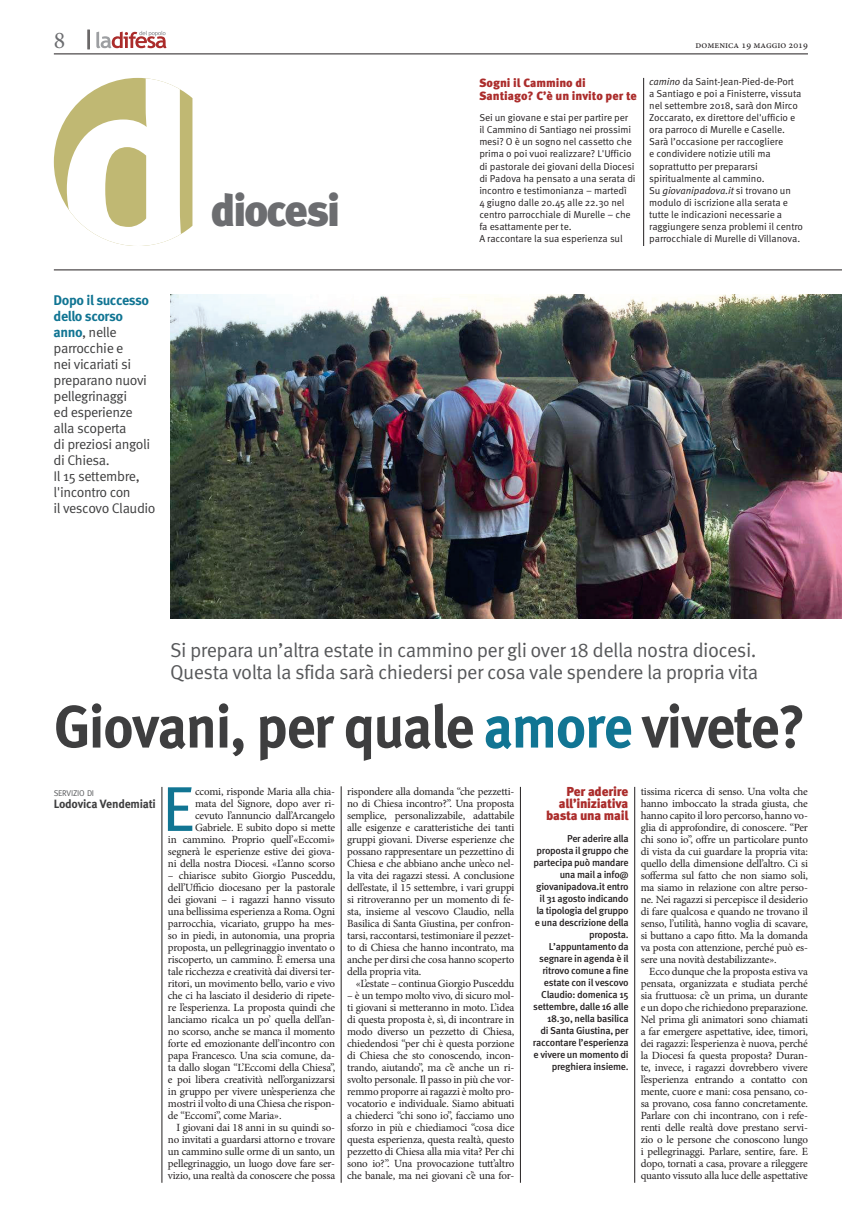
<style>
.page{position:relative;width:842px;height:1231px;background:#fff}
.page>*{position:absolute;margin:0;border:0;box-sizing:border-box;transform-origin:0 0}
.t1{font:700 257.5px "FF Meta Pro";color:#fff}
.t2{font:63.2px "FF Meta Pro";color:#117593}
.t3{font:700 60px "FF Meta Pro";letter-spacing:-.03em;color:#3e3e3f;scale:.95 1}
.t4{font:900 45px "FF Meta Pro";letter-spacing:-.06em;color:#6c6d70}
.t5{font:24px "Minion Pro";color:#6c6d70}
.t6{font:20px/22px "FF Meta Pro";letter-spacing:-.03em;color:#57585a}
.t7{font:14px/16px "FF Meta Pro";letter-spacing:-.03em;color:#3e3e3f}
.t8{font:900 13px/12px "FF Meta Pro";letter-spacing:-.02em;color:#ab2c2b;text-align:right}
.t9{font:900 12px/13px "FF Meta Pro";color:#ab2c2b}
.t10{font:700 12px "FF Meta Pro";letter-spacing:-.02em;color:#3e3e3f}
.t11{font:11px/12px "Minion Pro";letter-spacing:-.015em;color:#231f20;text-align:justify}
.t12{font:10px/12px "FF Meta Pro";letter-spacing:-.01em;color:#231f20}
.t13{font:500 10px/12px "FF Meta Pro";letter-spacing:-.03em;color:#231f20;text-align:right}
.t14{font:10px "Minion Pro";color:#231f20}
.t15{font:8.4px "FF Meta Pro";letter-spacing:-.03em;color:#57585a}
.s1{font-style:italic}
.s2{font-weight:700;color:#117593}
.s3{color:#117593}
</style>
<div class="page">
<hr style="left:54px;top:54px;width:754px;height:1px;background:#231f20">
<svg style="left:88px;top:30px;width:2px;height:19px"></svg>
<hr style="left:54px;top:270px;width:788px;height:1px;background:#231f20">
<svg style="left:96px;top:31px;width:71px;height:17px"></svg>
<img style="left:170px;top:294px;width:672px;height:324px">
<hr style="left:162px;top:786px;width:1px;height:396px;background:#231f20">
<hr style="left:634px;top:786px;width:1px;height:396px;background:#231f20">
<hr style="left:520px;top:786px;width:1px;height:396px;background:#231f20">
<hr style="left:341px;top:786px;width:1px;height:396px;background:#231f20">
<hr style="left:643px;top:78px;width:1px;height:168px;background:#231f20">
<svg style="left:54px;top:78px;width:138px;height:168px"></svg>
<h3 class="t5" style="left:54px;top:24px;width:13px">8</h3>
<p class="t14" style="left:696px;top:38px;width:114px">domenica 19 maggio 2019</p>
<h1 class="t1" style="left:55px;top:-38px;width:145px">d</h1>
<p class="t9" style="left:479px;top:76px;width:159px">Sogni il Cammino di<br>Santiago? C’è un invito per te</p>
<p class="t12" style="left:649px;top:75px;width:155px"><span class="s1">camino</span> da Saint-Jean-Pied-de-Port<br>a Santiago e poi a Finisterre, vissuta nel settembre 2018, sarà don Mirco Zoccarato, ex direttore del'ufficio e ora parroco di Murelle e Caselle.<br>Sarà l’occasione per raccogliere<br>e condividere notizie utili ma soprattutto per prepararsi spiritualmente al cammino.<br>Su <span class="s1">giovanipadova.it</span> si trovano un modulo di iscrizione alla serata e tutte le indicazioni necessarie a raggiungere senza problemi il centro parrocchiale di Murelle di Villanova.</p>
<p class="t12" style="left:479px;top:111px;width:158px">Sei un giovane e stai per partire per il Cammino di Santiago nei prossimi mesi? O è un sogno nel cassetto che prima o poi vuoi realizzare? L'Ufficio di pastorale dei giovani della Diocesi di Padova ha pensato a una serata di incontro e testimonianza – martedì<br>4 giugno dalle 20.45 alle 22.30 nel centro parrocchiale di Murelle – che fa esattamente per te.<br>A raccontare la sua esperienza sul</p>
<h3 class="t4" style="left:210px;top:174px;width:132px">diocesi</h3>
<p class="t7" style="left:54px;top:291px;width:104px"><span class="s2">Dopo il successo dello scorso anno</span>, nelle parrocchie e<br>nei vicariati si preparano nuovi pellegrinaggi<br>ed esperienze alla scoperta<br>di preziosi angoli di Chiesa.<br>Il 15 settembre, l'incontro con<br>il vescovo Claudio</p>
<h3 class="t6" style="left:170px;top:638px;width:590px">Si prepara un’altra estate in cammino per gli over 18 della nostra diocesi.<br>Questa volta la sfida sarà chiedersi per cosa vale spendere la propria vita</h3>
<h3 class="t3" style="left:54px;top:679px;width:793px">Giovani, per quale <span class="s3">amore</span> vivete?</h3>
<p class="t15" style="left:54px;top:786px;width:42px">SERVIZIO DI</p>
<p class="t10" style="left:54px;top:794px;width:104px">Lodovica Vendemiati</p>
<p class="t11" style="left:168px;top:785px;width:169px;text-align:right">ccomi, risponde Maria alla chia-<br>mata del Signore, dopo aver ri&shy;cevuto l’annuncio dall’Arcangelo Gabriele. E subito dopo si mette<br>in cammino. Proprio quell’«Eccomi» segnerà le esperienze estive dei giova&shy;ni della nostra Diocesi. «L’anno scorso</p>
<p class="t11" style="left:168px;top:869px;width:169px">– chiarisce subito Giorgio Pusceddu, dell’Ufficio diocesano per la pastorale dei giovani – i ragazzi hanno vissuto una bellissima esperienza a Roma. Ogni parrocchia, vicariato, gruppo ha mes&shy;so in piedi, in autonomia, una propria proposta, un pellegrinaggio inventato o riscoperto, un cammino. È emersa una tale ricchezza e creatività dai diversi ter&shy;ritori, un movimento bello, vario e vivo che ci ha lasciato il desiderio di ripete&shy;re l’esperienza. La proposta quindi che lanciamo ricalca un po’ quella dell’an&shy;no scorso, anche se manca il momento forte ed emozionante dell’incontro con papa Francesco. Una scia comune, da&shy;ta dallo slogan “L’Eccomi della Chiesa”, e poi libera creatività nell’organizzarsi in gruppo per vivere un’esperienza che mostri il volto di una Chiesa che rispon&shy;de “Eccomi”, come Maria».</p>
<p class="t11" style="left:168px;top:1121px;width:169px;text-indent:9px">I giovani dai 18 anni in su quindi so&shy;no invitati a guardarsi attorno e trovare un cammino sulle orme di un santo, un pellegrinaggio, un luogo dove fare ser&shy;vizio, una realtà da conoscere che possa</p>
<h2 class="t2" style="left:162px;top:760px;width:34px">E</h2>
<p class="t11" style="left:347px;top:785px;width:169px">rispondere alla domanda “che pezzetti&shy;no di Chiesa incontro?”. Una proposta semplice, personalizzabile, adattabile alle esigenze e caratteristiche dei tanti gruppi giovani. Diverse esperienze che possano rappresentare un pezzettino di Chiesa e che abbiano anche un’eco nel&shy;la vita dei ragazzi stessi. A conclusione dell’estate, il 15 settembre, i vari gruppi si ritroveranno per un momento di fe&shy;sta, insieme al vescovo Claudio, nella Basilica di Santa Giustina, per confron&shy;tarsi, raccontarsi, testimoniare il pezzet&shy;to di Chiesa che hanno incontrato, ma anche per dirsi che cosa hanno scoperto della propria vita.</p>
<p class="t11" style="left:356px;top:977px;width:160px">«L’estate – continua Giorgio Pusceddu</p>
<p class="t11" style="left:347px;top:989px;width:169px">– è un tempo molto vivo, di sicuro mol&shy;ti giovani si metteranno in moto. L’idea di questa proposta è, sì, di incontrare in modo diverso un pezzetto di Chiesa, chiedendosi “per chi è questa porzione di Chiesa che sto conoscendo, incon&shy;trando, aiutando”, ma c’è anche un ri&shy;svolto personale. Il passo in più che vor&shy;remmo proporre ai ragazzi è molto pro&shy;vocatorio e individuale. Siamo abituati a chiederci “chi sono io”, facciamo uno sforzo in più e chiediamoci “cosa dice questa esperienza, questa realtà, questo pezzetto di Chiesa alla mia vita? Per chi sono io?”. Una provocazione tutt’altro che banale, ma nei giovani c’è una for-</p>
<p class="t8" style="left:546px;top:785px;width:84px">Per aderire all’iniziativa basta una mail</p>
<p class="t13" style="left:533px;top:831px;width:97px">Per aderire alla proposta il gruppo che partecipa può mandare una mail a info@ giovanipadova.it entro il 31 agosto indicando la tipologia del gruppo e una descrizione della proposta.<br>L’appuntamento da segnare in agenda è il ritrovo comune a fine estate con il vescovo<br>Claudio: domenica 15 settembre, dalle 16 alle<br>18.30, nella basilica<br>di Santa Giustina, per raccontare l’esperienza e vivere un momento di preghiera insieme.</p>
<p class="t11" style="left:641px;top:785px;width:169px">tissima ricerca di senso. Una volta che hanno imboccato la strada giusta, che hanno capito il loro percorso, hanno vo&shy;glia di approfondire, di conoscere. “Per chi sono io”, offre un particolare punto di vista da cui guardare la propria vita: quello della dimensione dell’altro. Ci si sofferma sul fatto che non siamo soli, ma siamo in relazione con altre perso&shy;ne. Nei ragazzi si percepisce il desiderio di fare qualcosa e quando ne trovano il senso, l’utilità, hanno voglia di scavare, si buttano a capo fitto. Ma la domanda va posta con attenzione, perché può es&shy;sere una novità destabilizzante».</p>
<p class="t11" style="left:641px;top:965px;width:169px;text-indent:9px">Ecco dunque che la proposta estiva va pensata, organizzata e studiata perché sia fruttuosa: c’è un prima, un durante e un dopo che richiedono preparazione.<br>Nel prima gli animatori sono chiamati a far emergere aspettative, idee, timori, dei ragazzi: l’esperienza è nuova, perché la Diocesi fa questa proposta? Duran&shy;te, invece, i ragazzi dovrebbero vivere l’esperienza entrando a contatto con mente, cuore e mani: cosa pensano, co&shy;sa provano, cosa fanno concretamente.<br>Parlare con chi incontrano, con i refe&shy;renti delle realtà dove prestano servi&shy;zio o le persone che conoscono lungo i pellegrinaggi. Parlare, sentire, fare. E dopo, tornati a casa, provare a rileggere quanto vissuto alla luce delle aspettative</p>
</div>
